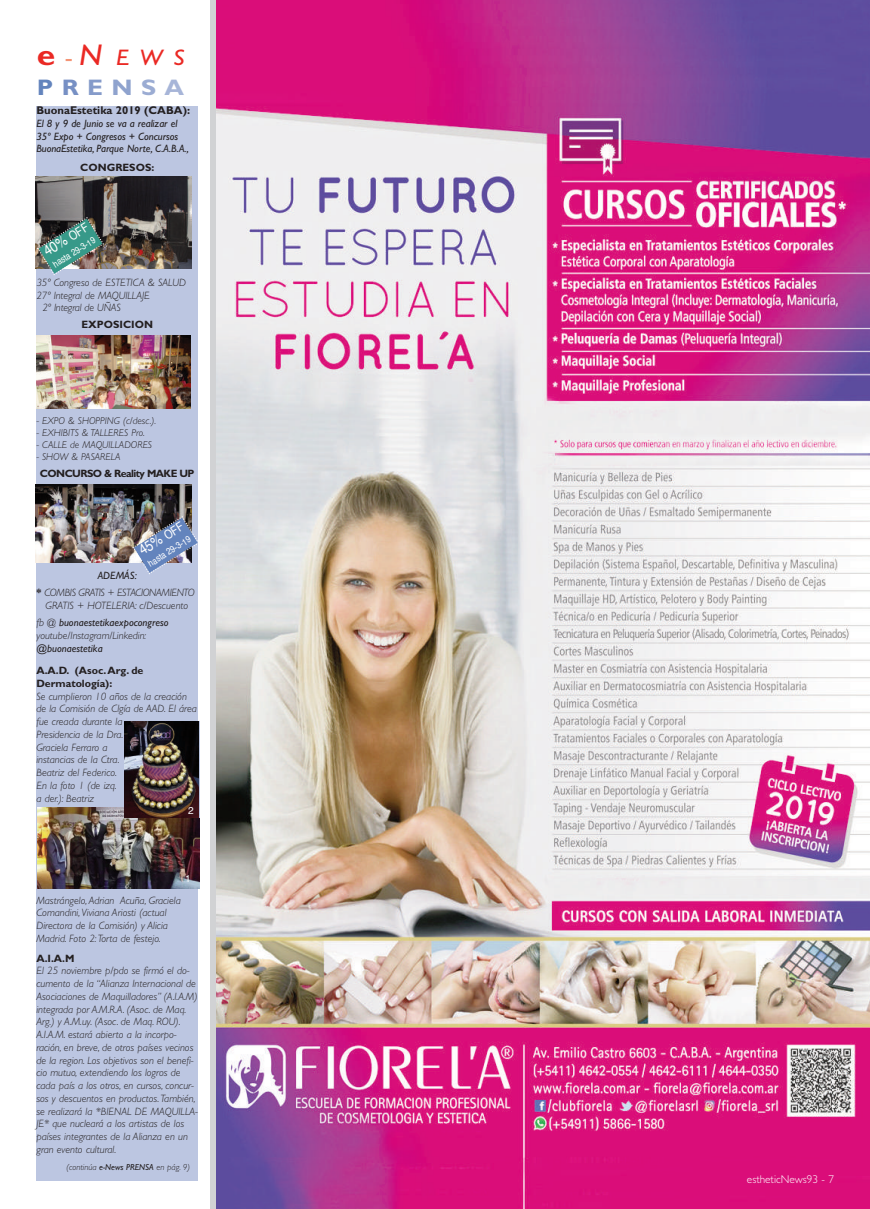
<style>
.page{position:relative;width:870px;height:1209px;background:#fff}
.page>*{position:absolute;margin:0;border:0;box-sizing:border-box;transform-origin:0 0}
.t1{font:italic 22.5px/30.9px "Gill Sans";color:#ea2924;scale:1.12 1}
.t2{font:15px "Helvetica";color:#fff;scale:.84 1}
.t3{font:700 11.25px "Gill Sans";color:#231f20}
.t4{font:300 11.25px "Gill Sans";color:#fff}
.t5{font:italic 300 10.62px/12.8px "Gill Sans";color:#231f20}
.t6{font:italic 10.62px/12.8px "Gill Sans";letter-spacing:-.005em;color:#231f20}
.t7{font:700 10.62px/12.8px "Gill Sans";color:#231f20}
.t8{font:italic 300 10.62px/17.1px "Gill Sans";letter-spacing:-.035em;color:#231f20;text-align:center}
.t9{font:700 10.62px "Gill Sans";letter-spacing:-.055em;color:#231f20}
.t10{font:italic 300 10px "Gill Sans";color:#231f20}
.t11{font:10px "Helvetica";color:#fff}
.t12{font:9.38px "Helvetica";color:#fff;scale:.83 1}
.t13{font:italic 300 8.75px "Gill Sans";color:#231f20}
.s1{font-weight:700;font-style:normal;font-size:30px}
.s2{font-style:normal;color:#f49475}
.s3{font-size:30px}
.s4{font-weight:700;font-style:normal;color:#6384bd}
.s5{font-weight:700;font-style:normal;color:#7790c4}
.s6{font-weight:700;font-style:normal;color:#859bca}
.s7{font-weight:700;font-style:normal;color:#8fa3ce}
.s8{font-weight:700;font-style:normal;color:#9bacd3}
.s9{font-weight:700;font-style:normal;color:#a7b5d8}
.s10{font-size:12.5px}
.s11{font-weight:400}
.s12{font-weight:700;font-style:normal}
</style>
<div class="page">
<img style="left:216px;top:0;width:653px;height:1208px">
<div style="left:36px;top:106px;width:162px;height:1073px;background:#bcc6e1"></div>
<img style="left:36px;top:335px;width:155px;height:73px">
<img style="left:36px;top:484px;width:155px;height:78px">
<img style="left:36px;top:177px;width:155px;height:91px">
<img style="left:37px;top:807px;width:162px;height:81px">
<img style="left:125px;top:721px;width:74px;height:96px">
<img style="left:131px;top:515px;width:67px;height:59px">
<img style="left:36px;top:216px;width:69px;height:59px">
<h1 class="t1" style="left:37px;top:44px;width:133px"><span class="s1">e</span><span class="s2">-</span><span class="s3">N</span>EWS<br><span class="s4">P</span><span class="s5">R</span><span class="s6">E</span><span class="s7">N</span><span class="s8">S</span><span class="s9">A</span></h1>
<p class="t3" style="left:36px;top:106px;width:155px">BuonaEstetika 2019 (CABA):</p>
<p class="t6" style="left:36px;top:118px;width:154px">El 8 y 9 de Junio se va a realizar el<br>35º Expo + Congresos + Concursos<br>BuonaEstetika, Parque Norte, C.A.B.A.,</p>
<p class="t7" style="left:80px;top:162px;width:76px">CONGRESOS:</p>
<h2 class="t2" style="left:41px;top:246px;width:61px;rotate:-32deg">40% <span class="s10">OFF</span></h2>
<p class="t12" style="left:52px;top:261px;width:60px;rotate:-32deg">hasta 29-3-19</p>
<p class="t5" style="left:36px;top:277px;width:151px">35º Congreso de ESTETICA &amp; SALUD</p>
<p class="t5" style="left:36px;top:289px;width:115px">27º Integral de MAQUILLAJE</p>
<p class="t5" style="left:43px;top:302px;width:80px">2º Integral de UÑAS</p>
<p class="t7" style="left:81px;top:319px;width:73px">EXPOSICION</p>
<p class="t10" style="left:36px;top:417px;width:121px">- EXPO &amp; SHOPPING (c/desc.).</p>
<p class="t10" style="left:36px;top:429px;width:110px">- EXHIBITS &amp; TALLERES Pro.</p>
<p class="t10" style="left:36px;top:441px;width:117px">- CALLE de MAQUILLADORES</p>
<p class="t10" style="left:36px;top:453px;width:86px">- SHOW &amp; PASARELA</p>
<p class="t9" style="left:40px;top:469px;width:156px">CONCURSO &amp; Reality MAKE UP</p>
<h2 class="t2" style="left:137px;top:545px;width:61px;rotate:-32deg">45% <span class="s10">OFF</span></h2>
<p class="t12" style="left:147px;top:560px;width:60px;rotate:-32deg">hasta 29-3-19</p>
<p class="t8" style="left:36px;top:568px;width:160px"><span class="s11">ADEMÁS:<br></span><span class="s12">*</span> COMBIS GRATIS + ESTACIONAMIENTO</p>
<p class="t5" style="left:36px;top:597px;width:153px;line-height:17.2px;text-indent:9px">GRATIS + HOTELERIA: c/Descuento fb @ <span class="s11">buonaestetikaexpocongreso</span></p>
<p class="t5" style="left:36px;top:630px;width:111px">youtube/Instagram/Linkedin:</p>
<p class="t6" style="left:36px;top:642px;width:68px">@buonaestetika</p>
<p class="t7" style="left:36px;top:665px;width:109px">A.A.D. (Asoc.Arg. de<br>Dermatología):</p>
<p class="t5" style="left:36px;top:690px;width:162px">Se cumplieron 10 años de la creación de la Comisión de Clgía de AAD. El área fue creada durante la<br>Presidencia de la Dra.<br>Graciela Ferraro a<br>instancias de la Ctra.<br>Beatriz del Federico.<br>En la foto 1 (de izq.<br>a der.): Beatriz</p>
<p class="t11" style="left:188px;top:806px;width:7px">2</p>
<p class="t11" style="left:185px;top:874px;width:7px">1</p>
<p class="t5" style="left:36px;top:894px;width:146px">Mastrángelo,Adrian Acuña, Graciela Comandini,Viviana Ariosti (actual Directora de la Comisión) y Alicia Madrid. Foto 2:Torta de festejo.</p>
<p class="t7" style="left:36px;top:952px;width:40px">A.I.A.M</p>
<p class="t5" style="left:36px;top:965px;width:163px">El 25 noviembre p/pdo se firmó el do&shy;cumento de la “Alianza Internacional de Asociaciones de Maquilladores” (A.I.A.M) integrada por A.M.R.A. (Asoc. de Maq.<br>Arg.) y A.M.uy. (Asoc. de Maq. ROU).<br>A.I.A.M. estará abierto a la incorpo&shy;ración, en breve, de otros países vecinos de la region. Los objetivos son el benefi&shy;cio mutuo, extendiendo los logros de cada país a los otros, en cursos, concur&shy;sos y descuentos en productos.También, se realizará la *BIENAL DE MAQUILLA-JE* que nucleará a los artistas de los países integrantes de la Alianza en un gran evento cultural.</p>
<p class="t13" style="left:66px;top:1163px;width:125px">(continúa <span class="s11">e-News PRENSA</span> en pág. 9)</p>
<p class="t4" style="left:747px;top:1174px;width:89px">estheticNews93 - 7</p>
</div>
